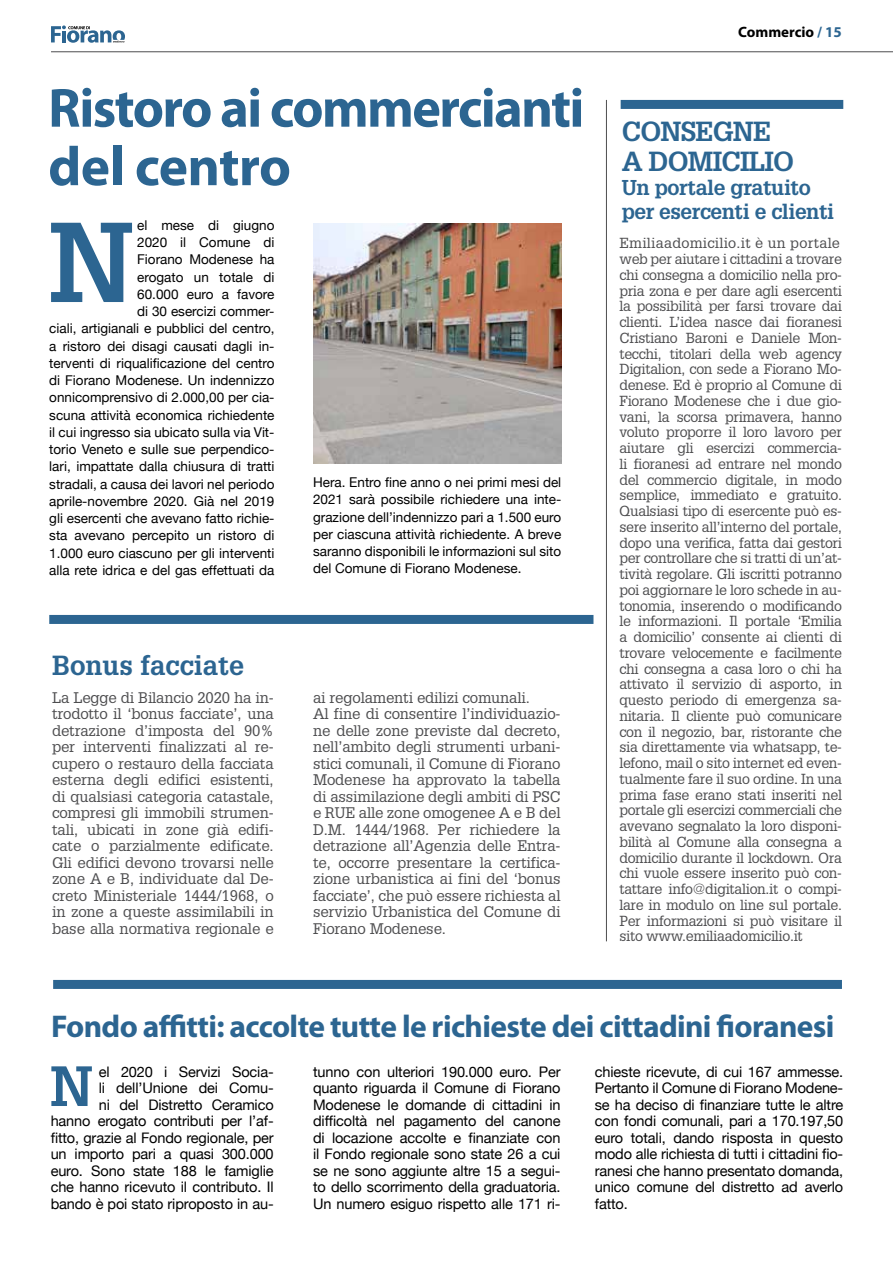
<style>
.page{position:relative;width:893px;height:1263px;background:#fff}
.page>*{position:absolute;margin:0;border:0;box-sizing:border-box;transform-origin:0 0}
.t1{font:700 110.7px "Glypha";color:#2c6591}
.t2{font:700 55.5px/58.5px "Myriad Pro";letter-spacing:-.03em;color:#2c6591}
.t3{font:700 55.35px "Glypha";color:#2c6591}
.t4{font:700 31.5px "Myriad Pro";letter-spacing:-.02em;color:#2c6591}
.t5{font:700 27px/30px "Glypha";letter-spacing:-.03em;color:#2c6591}
.t6{font:700 27px "Glypha";color:#2c6591}
.t7{font:700 21px/24px "Glypha";letter-spacing:-.02em;color:#2c6591}
.t8{font:15px/16.5px "Glypha";letter-spacing:-.01em;color:#4d4d4f;text-align:justify}
.t9{font:700 15px "Myriad Pro";color:#000}
.t10{font:14.55px/16.5px "Helvetica Neue";letter-spacing:-.01em;color:#000;text-align:justify}
.t11{font:14.25px/15.8px "Glypha";letter-spacing:-.02em;color:#4d4d4f}
.t12{font:13.5px/17.2px "Helvetica Neue";color:#000;text-align:right}
.s1{color:#2c6591}
</style>
<div class="page">
<hr style="left:51px;top:52px;width:842px;height:1px;background:#4d4d4f">
<svg style="left:51px;top:26px;width:74px;height:17px"></svg>
<div style="left:621px;top:100px;width:222px;height:9px;background:#2c6591"></div>
<hr style="left:606px;top:100px;width:1px;height:841px;background:#4d4d4f">
<img style="left:313px;top:223px;width:248px;height:241px">
<div style="left:53px;top:980px;width:789px;height:9px;background:#2c6591"></div>
<div style="left:49px;top:615px;width:544px;height:9px;background:#2c6591"></div>
<h2 class="t2" style="left:48px;top:77px;width:538px">Ristoro ai commercianti del centro</h2>
<p class="t12" style="left:49px;top:216px;width:227px">el mese di giugno<br>2020 il Comune di<br>Fiorano Modenese ha<br>erogato un totale di<br>60.000 euro a favore<br>di 30 esercizi commer-<br>ciali, artigianali e pubblici del centro, a ristoro dei disagi causati dagli in&shy;terventi di riqualificazione del centro di Fiorano Modenese. Un indennizzo onnicomprensivo di 2.000,00 per cia&shy;scuna attività economica richiedente il cui ingresso sia ubicato sulla via Vit&shy;torio Veneto e sulle sue perpendico&shy;lari, impattate dalla chiusura di tratti stradali, a causa dei lavori nel periodo aprile-novembre 2020. Già nel 2019 gli esercenti che avevano fatto richie&shy;sta avevano percepito un ristoro di 1.000 euro ciascuno per gli interventi alla rete idrica e del gas effettuati da</p>
<h1 class="t1" style="left:48px;top:194px;width:88px">N</h1>
<h3 class="t6" style="left:52px;top:648px;width:194px">Bonus facciate</h3>
<p class="t8" style="left:52px;top:689px;width:223px">La Legge di Bilancio 2020 ha in&shy;trodotto il ‘bonus facciate’, una detrazione d’imposta del 90% per interventi finalizzati al re&shy;cupero o restauro della facciata esterna degli edifici esistenti, di qualsiasi categoria catastale, compresi gli immobili strumen&shy;tali, ubicati in zone già edifi&shy;cate o parzialmente edificate.<br>Gli edifici devono trovarsi nelle zone A e B, individuate dal De&shy;creto Ministeriale 1444/1968, o in zone a queste assimilabili in base alla normativa regionale e</p>
<p class="t12" style="left:313px;top:473px;width:250px;text-align:justify">Hera. Entro fine anno o nei primi mesi del 2021 sarà possibile richiedere una inte&shy;grazione dell’indennizzo pari a 1.500 euro per ciascuna attività richiedente. A breve saranno disponibili le informazioni sul sito del Comune di Fiorano Modenese.</p>
<p class="t8" style="left:313px;top:689px;width:249px;text-align:left">ai regolamenti edilizi comunali.<br>Al fine di consentire l’individuazio&shy;ne delle zone previste dal decreto, nell’ambito degli strumenti urbani&shy;stici comunali, il Comune di Fiorano Modenese ha approvato la tabella di assimilazione degli ambiti di PSC e RUE alle zone omogenee A e B del D.M. 1444/1968. Per richiedere la detrazione all’Agenzia delle Entra&shy;te, occorre presentare la certifica&shy;zione urbanistica ai fini del ‘bonus facciate’, che può essere richiesta al servizio Urbanistica del Comune di Fiorano Modenese.</p>
<p class="t9" style="left:738px;top:22px;width:105px">Commercio <span class="s1">/ 15</span></p>
<h3 class="t5" style="left:622px;top:116px;width:174px">CONSEGNE<br>A DOMICILIO</h3>
<h3 class="t7" style="left:622px;top:175px;width:214px">Un portale gratuito per esercenti e clienti</h3>
<p class="t11" style="left:619px;top:235px;width:224px">Emiliaadomicilio.it è un portale web per aiutare i cittadini a trovare chi consegna a domicilio nella pro&shy;pria zona e per dare agli esercenti la possibilità per farsi trovare dai clienti. L’idea nasce dai fioranesi Cristiano Baroni e Daniele Mon&shy;tecchi, titolari della web agency Digitalion, con sede a Fiorano Mo&shy;denese. Ed è proprio al Comune di Fiorano Modenese che i due gio&shy;vani, la scorsa primavera, hanno voluto proporre il loro lavoro per aiutare gli esercizi commercia&shy;li fioranesi ad entrare nel mondo del commercio digitale, in modo semplice, immediato e gratuito.<br>Qualsiasi tipo di esercente può es&shy;sere inserito all’interno del portale, dopo una verifica, fatta dai gestori per controllare che si tratti di un’at&shy;tività regolare. Gli iscritti potranno poi aggiornare le loro schede in au&shy;tonomia, inserendo o modificando le informazioni. Il portale ‘Emilia a domicilio’ consente ai clienti di trovare velocemente e facilmente chi consegna a casa loro o chi ha attivato il servizio di asporto, in questo periodo di emergenza sa&shy;nitaria. Il cliente può comunicare con il negozio, bar, ristorante che sia direttamente via whatsapp, te&shy;lefono, mail o sito internet ed even&shy;tualmente fare il suo ordine. In una prima fase erano stati inseriti nel portale gli esercizi commerciali che avevano segnalato la loro disponi&shy;bilità al Comune alla consegna a domicilio durante il lockdown. Ora chi vuole essere inserito può con&shy;tattare info@digitalion.it o compi&shy;lare in modulo on line sul portale.<br>Per informazioni si può visitare il sito www.emiliaadomicilio.it</p>
<h3 class="t4" style="left:51px;top:1005px;width:785px">Fondo affitti: accolte tutte le richieste dei cittadini fioranesi</h3>
<h3 class="t3" style="left:50px;top:1052px;width:45px">N</h3>
<p class="t10" style="left:313px;top:1063px;width:249px">tunno con ulteriori 190.000 euro. Per quanto riguarda il Comune di Fiorano Modenese le domande di cittadini in difficoltà nel pagamento del canone di locazione accolte e finanziate con il Fondo regionale sono state 26 a cui se ne sono aggiunte altre 15 a segui&shy;to dello scorrimento della graduatoria.<br>Un numero esiguo rispetto alle 171 ri-</p>
<p class="t10" style="left:51px;top:1063px;width:224px;text-align:right">el 2020 i Servizi Socia-<br>li dell’Unione dei Comu-<br>ni del Distretto Ceramico<br>hanno erogato contributi per l’af&shy;fitto, grazie al Fondo regionale, per un importo pari a quasi 300.000 euro. Sono state 188 le famiglie che hanno ricevuto il contributo. Il bando è poi stato riproposto in au-</p>
<p class="t10" style="left:595px;top:1063px;width:250px">chieste ricevute, di cui 167 ammesse.<br>Pertanto il Comune di Fiorano Modene&shy;se ha deciso di finanziare tutte le altre con fondi comunali, pari a 170.197,50 euro totali, dando risposta in questo modo alle richiesta di tutti i cittadini fio&shy;ranesi che hanno presentato domanda, unico comune del distretto ad averlo fatto.</p>
</div>
